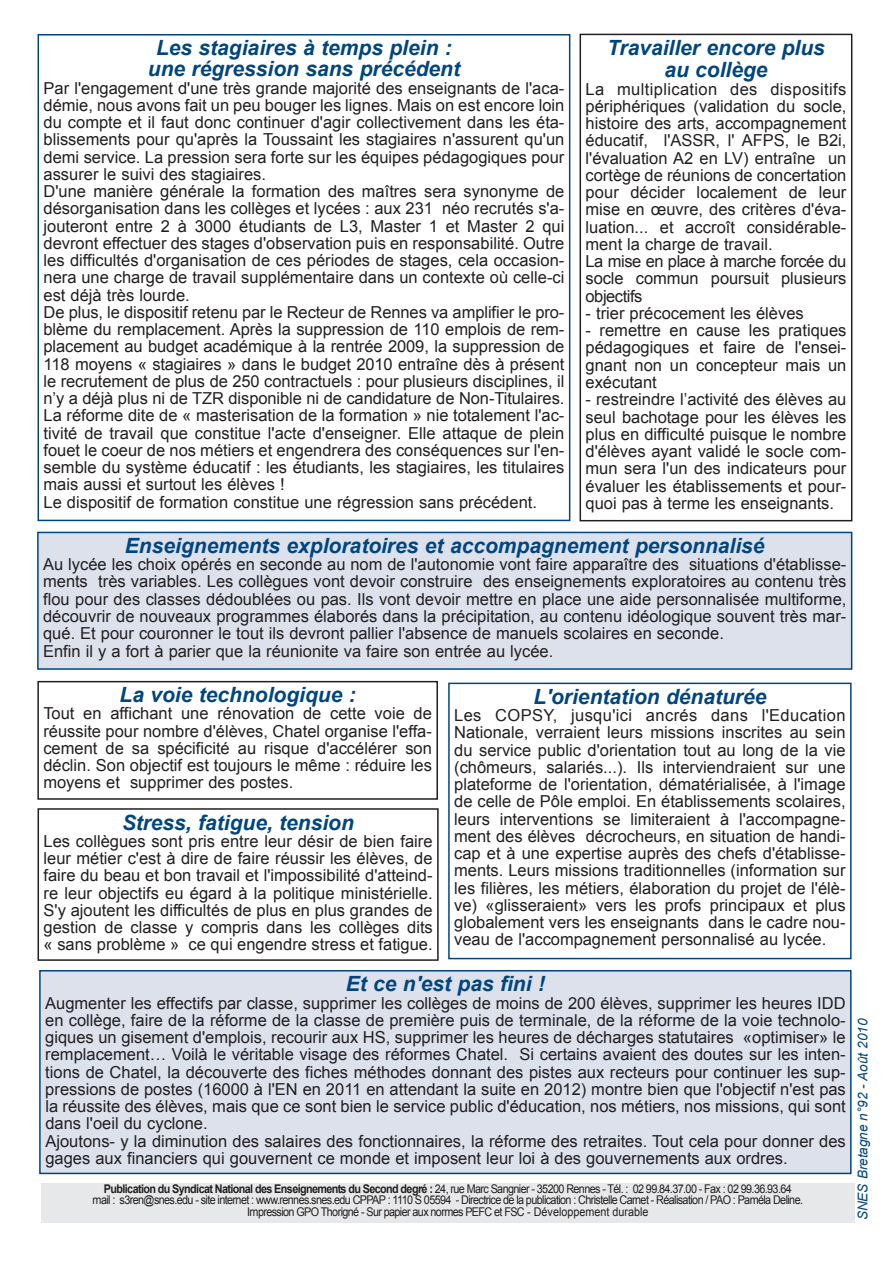
<style>
.page{position:relative;width:893px;height:1263px;background:#fff}
.page>*{position:absolute;margin:0;border:0;box-sizing:border-box;transform-origin:0 0}
.t1{font:italic 700 21px/21px "Arial";color:#01457f;text-align:center}
.t2{font:16.5px/17.2px "Arial";color:#231f20;text-align:justify}
.t3{font:italic 13.5px "Arial";color:#01457f}
.t4{font:12px/10.5px "Arial";letter-spacing:-.055em;color:#231f20;text-align:center;scale:.9 1}
.s1{font-weight:700}
</style>
<div class="page">
<div style="left:38px;top:34px;width:532px;height:487px;border:2px solid #01457f"></div>
<div style="left:580px;top:34px;width:272px;height:487px;border:2px solid #231f20"></div>
<div style="left:39px;top:533px;width:812px;height:135px;background:#dce1ec"></div>
<div style="left:37px;top:532px;width:815px;height:138px;border:2px solid #01457f"></div>
<div style="left:37px;top:681px;width:401px;height:119px;border:2px solid #231f20"></div>
<div style="left:448px;top:683px;width:404px;height:276px;border:2px solid #01457f"></div>
<div style="left:38px;top:808px;width:401px;height:153px;border:2px solid #231f20"></div>
<div style="left:41px;top:971px;width:809px;height:202px;background:#dce1ec"></div>
<div style="left:39px;top:970px;width:813px;height:204px;border:2px solid #01457f"></div>
<div style="left:41px;top:1183px;width:814px;height:40px;background:#e7e8e9"></div>
<p class="t1" style="left:607px;top:36px;width:219px;line-height:22.5px">Travailler encore plus au collège</p>
<p class="t2" style="left:586px;top:80px;width:262px;text-align:left">La multiplication des dispositifs périphériques (validation du socle, histoire des arts, accompagnement éducatif, l'ASSR, l' AFPS, le B2i, l'évaluation A2 en LV) entraîne un cortège de réunions de concertation pour décider localement de leur mise en œuvre, des critères d'éva&shy;luation... et accroît considérable&shy;ment la charge de travail.<br>La mise en place à marche forcée du socle commun poursuit plusieurs objectifs</p>
<p class="t2" style="left:586px;top:305px;width:220px">- trier précocement les élèves</p>
<p class="t2" style="left:586px;top:322px;width:262px">- remettre en cause les pratiques pédagogiques et faire de l'ensei&shy;gnant non un concepteur mais un exécutant</p>
<p class="t2" style="left:586px;top:391px;width:262px">- restreindre l’activité des élèves au seul bachotage pour les élèves les plus en difficulté puisque le nombre d'élèves ayant validé le socle com&shy;mun sera l'un des indicateurs pour évaluer les établissements et pour&shy;quoi pas à terme les enseignants.</p>
<p class="t1" style="left:125px;top:535px;width:641px">Enseignements exploratoires et accompagnement personnalisé</p>
<p class="t2" style="left:43px;top:556px;width:805px;text-align:left">Au lycée les choix opérés en seconde au nom de l'autonomie vont faire apparaître des situations d'établisse&shy;ments très variables. Les collègues vont devoir construire des enseignements exploratoires au contenu très flou pour des classes dédoublées ou pas. Ils vont devoir mettre en place une aide personnalisée multiforme, découvrir de nouveaux programmes élaborés dans la précipitation, au contenu idéologique souvent très mar&shy;qué. Et pour couronner le tout ils devront pallier l'absence de manuels scolaires en seconde.<br>Enfin il y a fort à parier que la réunionite va faire son entrée au lycée.</p>
<p class="t1" style="left:120px;top:684px;width:238px">La voie technologique :</p>
<p class="t2" style="left:43px;top:705px;width:390px">Tout en affichant une rénovation de cette voie de réussite pour nombre d'élèves, Chatel organise l'effa&shy;cement de sa spécificité au risque d'accélérer son déclin. Son objectif est toujours le même : réduire les moyens et supprimer des postes.</p>
<p class="t1" style="left:148px;top:38px;width:314px">Les stagiaires à temps plein : une régression sans précédent</p>
<p class="t2" style="left:44px;top:79px;width:522px;text-align:left">Par l'engagement d'une très grande majorité des enseignants de l'aca&shy;démie, nous avons fait un peu bouger les lignes. Mais on est encore loin du compte et il faut donc continuer d'agir collectivement dans les éta&shy;blissements pour qu'après la Toussaint les stagiaires n'assurent qu'un demi service. La pression sera forte sur les équipes pédagogiques pour assurer le suivi des stagiaires.<br>D'une manière générale la formation des maîtres sera synonyme de désorganisation dans les collèges et lycées : aux 231 néo recrutés s'a&shy;jouteront entre 2 à 3000 étudiants de L3, Master 1 et Master 2 qui devront effectuer des stages d'observation puis en responsabilité. Outre les difficultés d'organisation de ces périodes de stages, cela occasion&shy;nera une charge de travail supplémentaire dans un contexte où celle-ci est déjà très lourde.<br>De plus, le dispositif retenu par le Recteur de Rennes va amplifier le pro&shy;blème du remplacement. Après la suppression de 110 emplois de rem&shy;placement au budget académique à la rentrée 2009, la suppression de 118 moyens « stagiaires » dans le budget 2010 entraîne dès à présent le recrutement de plus de 250 contractuels : pour plusieurs disciplines, il n’y a déjà plus ni de TZR disponible ni de candidature de Non-Titulaires.<br>La réforme dite de « masterisation de la formation » nie totalement l'ac&shy;tivité de travail que constitue l'acte d'enseigner. Elle attaque de plein fouet le coeur de nos métiers et engendrera des conséquences sur l'en&shy;semble du système éducatif : les étudiants, les stagiaires, les titulaires mais aussi et surtout les élèves !<br>Le dispositif de formation constitue une régression sans précédent.</p>
<p class="t1" style="left:533px;top:686px;width:235px">L'orientation dénaturée</p>
<p class="t2" style="left:454px;top:707px;width:393px">Les COPSY, jusqu'ici ancrés dans l'Education Nationale, verraient leurs missions inscrites au sein du service public d'orientation tout au long de la vie (chômeurs, salariés...). Ils interviendraient sur une plateforme de l'orientation, dématérialisée, à l'image de celle de Pôle emploi. En établissements scolaires, leurs interventions se limiteraient à l'accompagne&shy;ment des élèves décrocheurs, en situation de handi&shy;cap et à une expertise auprès des chefs d'établisse&shy;ments. Leurs missions traditionnelles (information sur les filières, les métiers, élaboration du projet de l'élè&shy;ve) «glisseraient» vers les profs principaux et plus globalement vers les enseignants dans le cadre nou&shy;veau de l'accompagnement personnalisé au lycée.</p>
<p class="t1" style="left:122px;top:812px;width:233px">Stress, fatigue, tension</p>
<p class="t2" style="left:44px;top:832px;width:391px">Les collègues sont pris entre leur désir de bien faire leur métier c'est à dire de faire réussir les élèves, de faire du beau et bon travail et l'impossibilité d'atteind&shy;re leur objectifs eu égard à la politique ministérielle.<br>S'y ajoutent les difficultés de plus en plus grandes de gestion de classe y compris dans les collèges dits « sans problème » ce qui engendre stress et fatigue.</p>
<p class="t1" style="left:346px;top:973px;width:201px">Et ce n'est pas fini !</p>
<p class="t2" style="left:45px;top:994px;width:802px;text-align:left">Augmenter les effectifs par classe, supprimer les collèges de moins de 200 élèves, supprimer les heures IDD en collège, faire de la réforme de la classe de première puis de terminale, de la réforme de la voie technolo&shy;giques un gisement d'emplois, recourir aux HS, supprimer les heures de décharges statutaires «optimiser» le remplacement… Voilà le véritable visage des réformes Chatel. Si certains avaient des doutes sur les inten&shy;tions de Chatel, la découverte des fiches méthodes donnant des pistes aux recteurs pour continuer les sup&shy;pressions de postes (16000 à l'EN en 2011 en attendant la suite en 2012) montre bien que l'objectif n'est pas la réussite des élèves, mais que ce sont bien le service public d'éducation, nos métiers, nos missions, qui sont dans l'oeil du cyclone.<br>Ajoutons- y la diminution des salaires des fonctionnaires, la réforme des retraites. Tout cela pour donner des gages aux financiers qui gouvernent ce monde et imposent leur loi à des gouvernements aux ordres.</p>
<p class="t4" style="left:93px;top:1184px;width:791px"><span class="s1">Publication du Syndicat National des Enseignements du Second degré :</span> 24, rue Marc Sangnier - 35200 Rennes - Tél. : 02 99.84.37.00 - Fax : 02 99.36.93.64<br>mail : s3ren@snes.edu - site internet : www.rennes.snes.edu CPPAP : 1110 S 05594 - Directrice de la publication : Christelle Carnet - Réalisation / PAO : Paméla Deline.</p>
<p class="t4" style="left:247px;top:1206px;width:447px">Impression GPO Thorigné - Sur papier aux normes PEFC et FSC - Développement durable</p>
<p class="t3" style="left:855px;top:1220px;width:203px;rotate:-90deg">SNES Bretagne n°92 - Août 2010</p>
</div>
